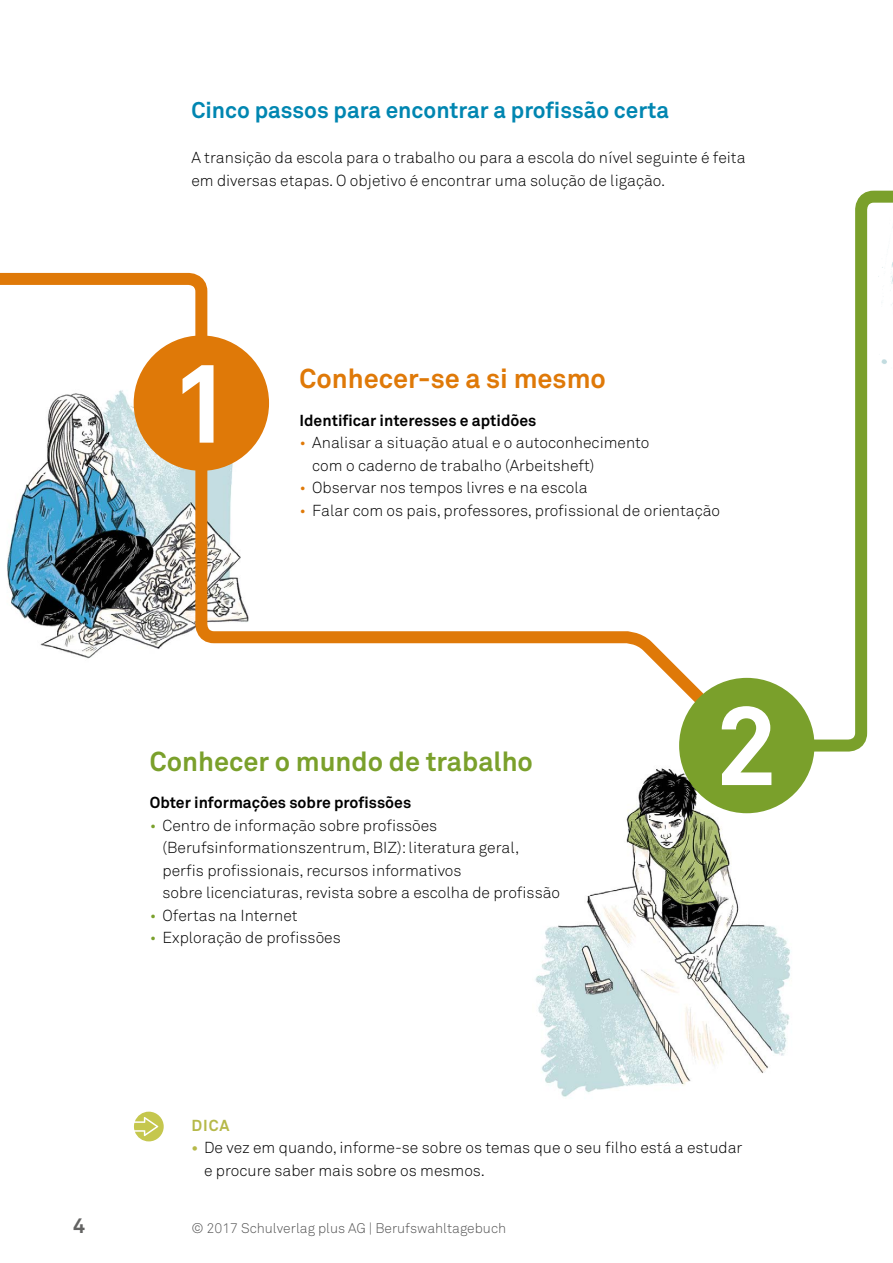
<style>
.page{position:relative;width:893px;height:1263px;background:#fff}
.page>*{position:absolute;margin:0;border:0;box-sizing:border-box;transform-origin:0 0}
.t1{font:700 111.45px "Akkurat Pro";color:#fff}
.t2{font:700 27px "Akkurat Pro";color:#7aa02b}
.t3{font:700 27px "Akkurat Pro";color:#df7908}
.t4{font:700 22.5px "Akkurat Pro";color:#0086b1}
.t5{font:700 21px "Akkurat Pro";color:#636362}
.t6{font:300 15.75px/22.5px "Akkurat Pro";color:#000}
.t7{font:700 15.75px "Akkurat Pro";color:#000}
.t8{font:700 15.75px "Akkurat Pro";color:#b6b949}
.t9{font:300 13.8px "Akkurat Pro";color:#565656}
.s1{color:#df7908}
.s2{color:#7aa02b}
.s3{font-weight:700;color:#b6b949}
</style>
<div class="page">
<svg style="left:765px;top:190px;width:128px;height:567px"></svg>
<svg style="left:0;top:272px;width:764px;height:459px"></svg>
<img style="left:535px;top:735px;width:261px;height:362px">
<div style="left:679px;top:678px;width:135px;height:135px;background:#7aa02b;border-radius:50%"></div>
<div style="left:134px;top:335px;width:135px;height:136px;background:#df7908;border-radius:50%"></div>
<svg style="left:134px;top:1112px;width:30px;height:29px"></svg>
<h3 class="t4" style="left:191px;top:96px;width:479px">Cinco passos para encontrar a profissão certa</h3>
<p class="t6" style="left:191px;top:146px;width:556px">A transição da escola para o trabalho ou para a escola do nível seguinte é feita em diversas etapas. O objetivo é encontrar uma solução de ligação.</p>
<h1 class="t1" style="left:170px;top:335px;width:65px">1</h1>
<h2 class="t3" style="left:299px;top:362px;width:308px">Conhecer-se a si mesmo</h2>
<p class="t7" style="left:299px;top:410px;width:238px">Identificar interesses e aptidões</p>
<p class="t6" style="left:312px;top:431px;width:339px;text-indent:-13px"><span class="s1">•</span> Analisar a situação atual e o autoconhecimento com o caderno de trabalho (Arbeitsheft)</p>
<p class="t6" style="left:299px;top:476px;width:290px"><span class="s1">•</span> Observar nos tempos livres e na escola</p>
<p class="t6" style="left:299px;top:499px;width:422px"><span class="s1">•</span> Falar com os pais, professores, profissional de orientação</p>
<h2 class="t2" style="left:150px;top:744px;width:385px">Conhecer o mundo de trabalho</h2>
<p class="t7" style="left:150px;top:793px;width:263px">Obter informações sobre profissões</p>
<p class="t6" style="left:163px;top:814px;width:399px;text-indent:-13px"><span class="s2">•</span> Centro de informação sobre profissões (Berufsinformationszentrum, BIZ): literatura geral, perfis profissionais, recursos informativos<br>sobre licenciaturas, revista sobre a escolha de profissão</p>
<p class="t6" style="left:150px;top:904px;width:149px"><span class="s2">•</span> Ofertas na Internet</p>
<p class="t6" style="left:150px;top:926px;width:193px"><span class="s2">•</span> Exploração de profissões</p>
<h1 class="t1" style="left:715px;top:677px;width:65px">2</h1>
<p class="t8" style="left:191px;top:1115px;width:40px">DICA</p>
<p class="t6" style="left:204px;top:1136px;width:540px;text-indent:-13px"><span class="s3">•</span> De vez em quando, informe-se sobre os temas que o seu filho está a estudar e procure saber mais sobre os mesmos.</p>
<h3 class="t5" style="left:73px;top:1213px;width:13px">4</h3>
<p class="t9" style="left:191px;top:1220px;width:316px">© 2017 Schulverlag plus AG | Berufswahltagebuch</p>
</div>
